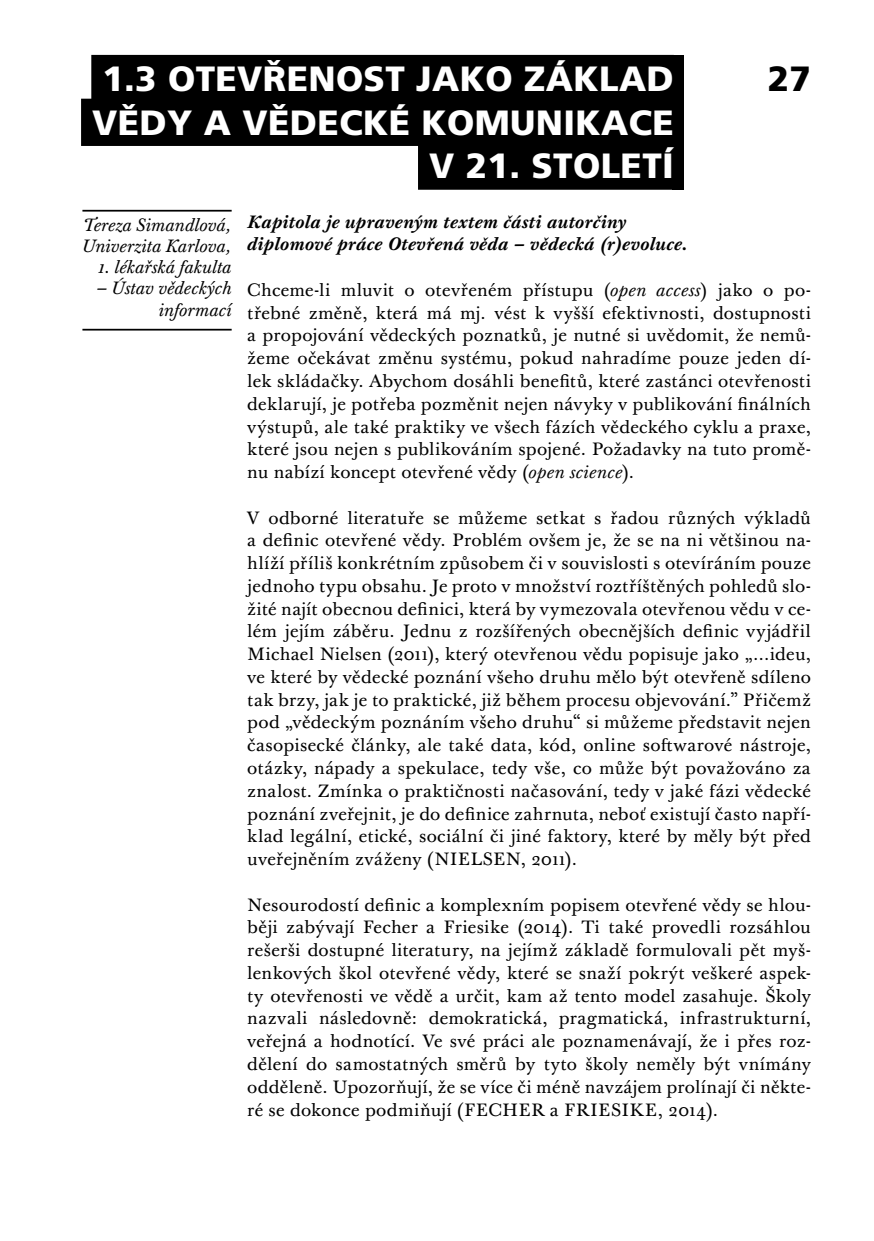
<style>
.page{position:relative;width:874px;height:1241px;background:#fff}
.page>*{position:absolute;margin:0;border:0;box-sizing:border-box;transform-origin:0 0}
.t1{font:900 35px/43.8px "Frutiger LT Com";letter-spacing:.01em;color:#fff;text-align:right}
.t2{font:900 35px "Frutiger LT Com";color:#000}
.t3{font:17.5px/22.8px "Baskerville Ten Pro";letter-spacing:.015em;color:#000;text-align:justify}
.t4{font:italic 700 17.5px/22.8px "Baskerville Ten Pro";letter-spacing:.025em;color:#000}
.t5{font:italic 17.5px/21px "Baskerville Ten Pro";letter-spacing:.005em;color:#000}
.s1{font-style:italic}
</style>
<div class="page">
<div style="left:672px;top:55px;width:12px;height:135px;background:#000"></div>
<div style="left:91px;top:55px;width:582px;height:47px;background:#000"></div>
<div style="left:81px;top:99px;width:592px;height:47px;background:#000"></div>
<div style="left:418px;top:142px;width:255px;height:48px;background:#000"></div>
<hr style="left:82px;top:210px;width:149px;height:1px;background:#000">
<hr style="left:82px;top:329px;width:149px;height:1px;background:#000">
<h1 class="t1" style="left:92px;top:57px;width:583px">1.3 OTEVŘENOST JAKO ZÁKLAD<br>VĚDY A VĚDECKÉ KOMUNIKACE<br>V 21. STOLETÍ</h1>
<p class="t5" style="left:82px;top:215px;width:151px">Tereza Simandlová,<br>Univerzita Karlova,</p>
<p class="t5" style="left:98px;top:257px;width:135px">1. lékařská fakulta</p>
<p class="t5" style="left:96px;top:278px;width:136px;text-align:right">– Ústav vědeckých informací</p>
<h1 class="t2" style="left:767px;top:57px;width:45px">27</h1>
<p class="t4" style="left:247px;top:211px;width:441px">Kapitola je upraveným textem části autorčiny diplomové práce Otevřená věda – vědecká (r)evoluce.</p>
<p class="t3" style="left:247px;top:279px;width:565px">Chceme-li mluvit o otevřeném přístupu (<span class="s1">open access</span>) jako o po&shy;třebné změně, která má mj. vést k vyšší efektivnosti, dostupnosti a propojování vědeckých poznatků, je nutné si uvědomit, že nemů&shy;žeme očekávat změnu systému, pokud nahradíme pouze jeden dí&shy;lek skládačky. Abychom dosáhli benefitů, které zastánci otevřenosti deklarují, je potřeba pozměnit nejen návyky v publikování finálních výstupů, ale také praktiky ve všech fázích vědeckého cyklu a praxe, které jsou nejen s publikováním spojené. Požadavky na tuto promě&shy;nu nabízí koncept otevřené vědy (<span class="s1">open science</span>).</p>
<p class="t3" style="left:247px;top:506px;width:565px">V odborné literatuře se můžeme setkat s řadou různých výkladů a definic otevřené vědy. Problém ovšem je, že se na ni většinou na&shy;hlíží příliš konkrétním způsobem či v souvislosti s otevíráním pouze jednoho typu obsahu. Je proto v množství roztříštěných pohledů slo&shy;žité najít obecnou definici, která by vymezovala otevřenou vědu v ce&shy;lém jejím záběru. Jednu z rozšířených obecnějších definic vyjádřil Michael Nielsen (2011), který otevřenou vědu popisuje jako „...ideu, ve které by vědecké poznání všeho druhu mělo být otevřeně sdíleno tak brzy, jak je to praktické, již během procesu objevování.” Přičemž pod „vědeckým poznáním všeho druhu“ si můžeme představit nejen časopisecké články, ale také data, kód, online softwarové nástroje, otázky, nápady a spekulace, tedy vše, co může být považováno za znalost. Zmínka o praktičnosti načasování, tedy v jaké fázi vědecké poznání zveřejnit, je do definice zahrnuta, neboť existují často napří&shy;klad legální, etické, sociální či jiné faktory, které by měly být před uveřejněním zváženy (NIELSEN, 2011).</p>
<p class="t3" style="left:247px;top:893px;width:565px">Nesourodostí definic a komplexním popisem otevřené vědy se hlou&shy;běji zabývají Fecher a Friesike (2014). Ti také provedli rozsáhlou rešerši dostupné literatury, na jejímž základě formulovali pět myš&shy;lenkových škol otevřené vědy, které se snaží pokrýt veškeré aspek&shy;ty otevřenosti ve vědě a určit, kam až tento model zasahuje. Školy nazvali následovně: demokratická, pragmatická, infrastrukturní, veřejná a hodnotící. Ve své práci ale poznamenávají, že i přes roz&shy;dělení do samostatných směrů by tyto školy neměly být vnímány odděleně. Upozorňují, že se více či méně navzájem prolínají či někte&shy;ré se dokonce podmiňují (FECHER a FRIESIKE, 2014).</p>
</div>
